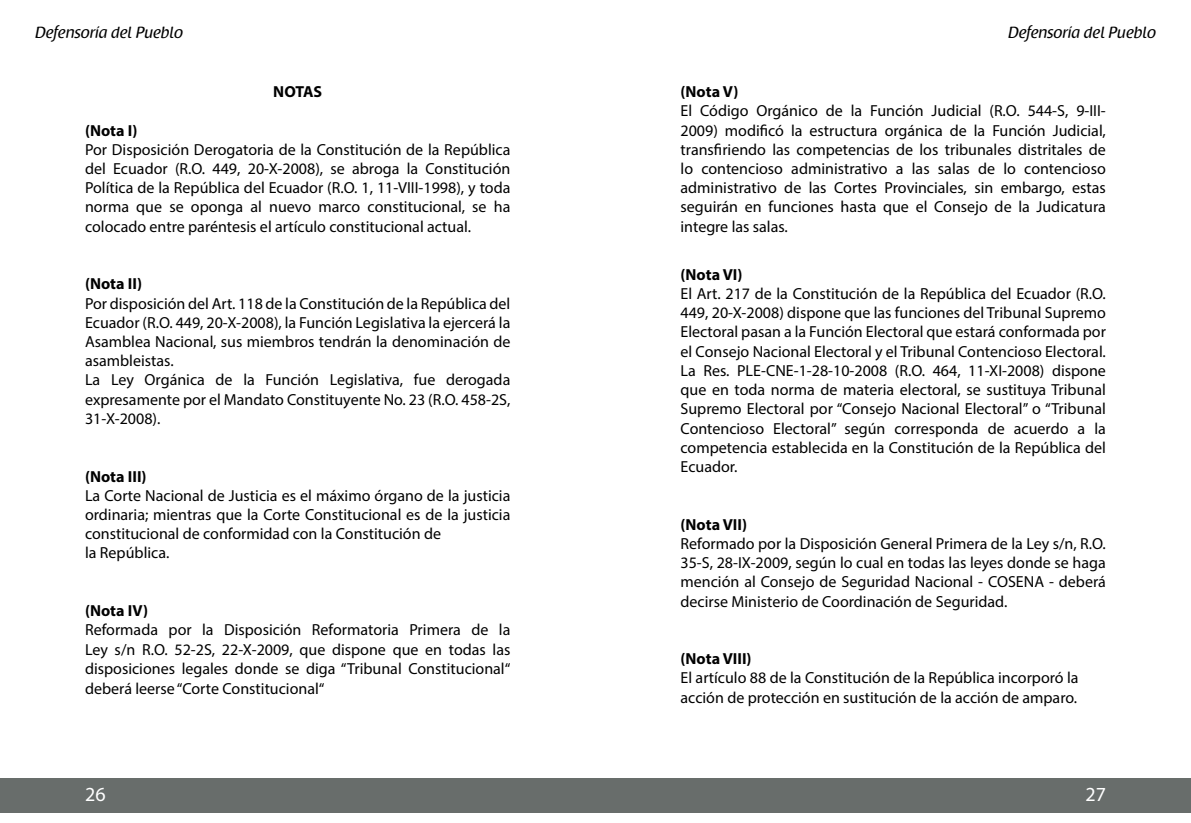
<style>
.page{position:relative;width:1191px;height:823px;background:#fff}
.page>*{position:absolute;margin:0;border:0;box-sizing:border-box;transform-origin:0 0}
.t1{font:20px "Myriad Pro";color:#fff}
.t2{font:16px/19.2px "Myriad Pro";color:#000;text-align:justify}
.t3{font:700 16px "Myriad Pro";color:#000}
.t4{font:16px "Raspoutine Classic";color:#000}
</style>
<div class="page">
<div style="left:0;top:778px;width:1191px;height:34px;background:#686d6b"></div>
<p class="t4" style="left:35px;top:24px;width:149px">Defensoría del Pueblo</p>
<p class="t4" style="left:1008px;top:24px;width:149px">Defensoría del Pueblo</p>
<p class="t3" style="left:273px;top:81px;width:50px">NOTAS</p>
<p class="t3" style="left:85px;top:120px;width:54px">(Nota I)</p>
<p class="t2" style="left:85px;top:139px;width:427px">Por Disposición Derogatoria de la Constitución de la República del Ecuador (R.O. 449, 20-X-2008), se abroga la Constitución Política de la República del Ecuador (R.O. 1, 11-VIII-1998), y toda norma que se oponga al nuevo marco constitucional, se ha colocado entre paréntesis el artículo constitucional actual.</p>
<p class="t3" style="left:85px;top:273px;width:58px">(Nota II)</p>
<p class="t2" style="left:85px;top:293px;width:427px;text-align:left">Por disposición del Art. 118 de la Constitución de la República del Ecuador (R.O. 449, 20-X-2008), la Función Legislativa la ejercerá la Asamblea Nacional, sus miembros tendrán la denominación de asambleistas.<br>La Ley Orgánica de la Función Legislativa, fue derogada expresamente por el Mandato Constituyente No. 23 (R.O. 458-2S, 31-X-2008).</p>
<p class="t3" style="left:85px;top:465px;width:63px">(Nota III)</p>
<p class="t2" style="left:85px;top:485px;width:427px;text-align:left">La Corte Nacional de Justicia es el máximo órgano de la justicia ordinaria; mientras que la Corte Constitucional es de la justicia constitucional de conformidad con la Constitución de<br>la República.</p>
<p class="t3" style="left:85px;top:600px;width:65px">(Nota IV)</p>
<p class="t2" style="left:85px;top:619px;width:427px">Reformada por la Disposición Reformatoria Primera de la Ley s/n R.O. 52-2S, 22-X-2009, que dispone que en todas las disposiciones legales donde se diga “Tribunal Constitucional“ deberá leerse “Corte Constitucional“</p>
<p class="t3" style="left:680px;top:81px;width:59px">(Nota V)</p>
<p class="t2" style="left:680px;top:101px;width:427px">El Código Orgánico de la Función Judicial (R.O. 544-S, 9-III-2009) modificó la estructura orgánica de la Función Judicial, transfiriendo las competencias de los tribunales distritales de lo contencioso administrativo a las salas de lo contencioso administrativo de las Cortes Provinciales, sin embargo, estas seguirán en funciones hasta que el Consejo de la Judicatura integre las salas.</p>
<p class="t3" style="left:680px;top:264px;width:63px">(Nota VI)</p>
<p class="t2" style="left:680px;top:283px;width:427px">El Art. 217 de la Constitución de la República del Ecuador (R.O.<br>449, 20-X-2008) dispone que las funciones del Tribunal Supremo Electoral pasan a la Función Electoral que estará conformada por el Consejo Nacional Electoral y el Tribunal Contencioso Electoral.<br>La Res. PLE-CNE-1-28-10-2008 (R.O. 464, 11-XI-2008) dispone que en toda norma de materia electoral, se sustituya Tribunal Supremo Electoral por “Consejo Nacional Electoral” o “Tribunal Contencioso Electoral” según corresponda de acuerdo a la competencia establecida en la Constitución de la República del Ecuador.</p>
<p class="t3" style="left:680px;top:513px;width:68px">(Nota VII)</p>
<p class="t2" style="left:680px;top:533px;width:427px">Reformado por la Disposición General Primera de la Ley s/n, R.O.<br>35-S, 28-IX-2009, según lo cual en todas las leyes donde se haga mención al Consejo de Seguridad Nacional - COSENA - deberá decirse Ministerio de Coordinación de Seguridad.</p>
<p class="t3" style="left:680px;top:648px;width:73px">(Nota VIII)</p>
<p class="t2" style="left:680px;top:667px;width:399px">El artículo 88 de la Constitución de la República incorporó la acción de protección en sustitución de la acción de amparo.</p>
<p class="t1" style="left:85px;top:781px;width:22px">26</p>
<p class="t1" style="left:1085px;top:781px;width:22px">27</p>
</div>
